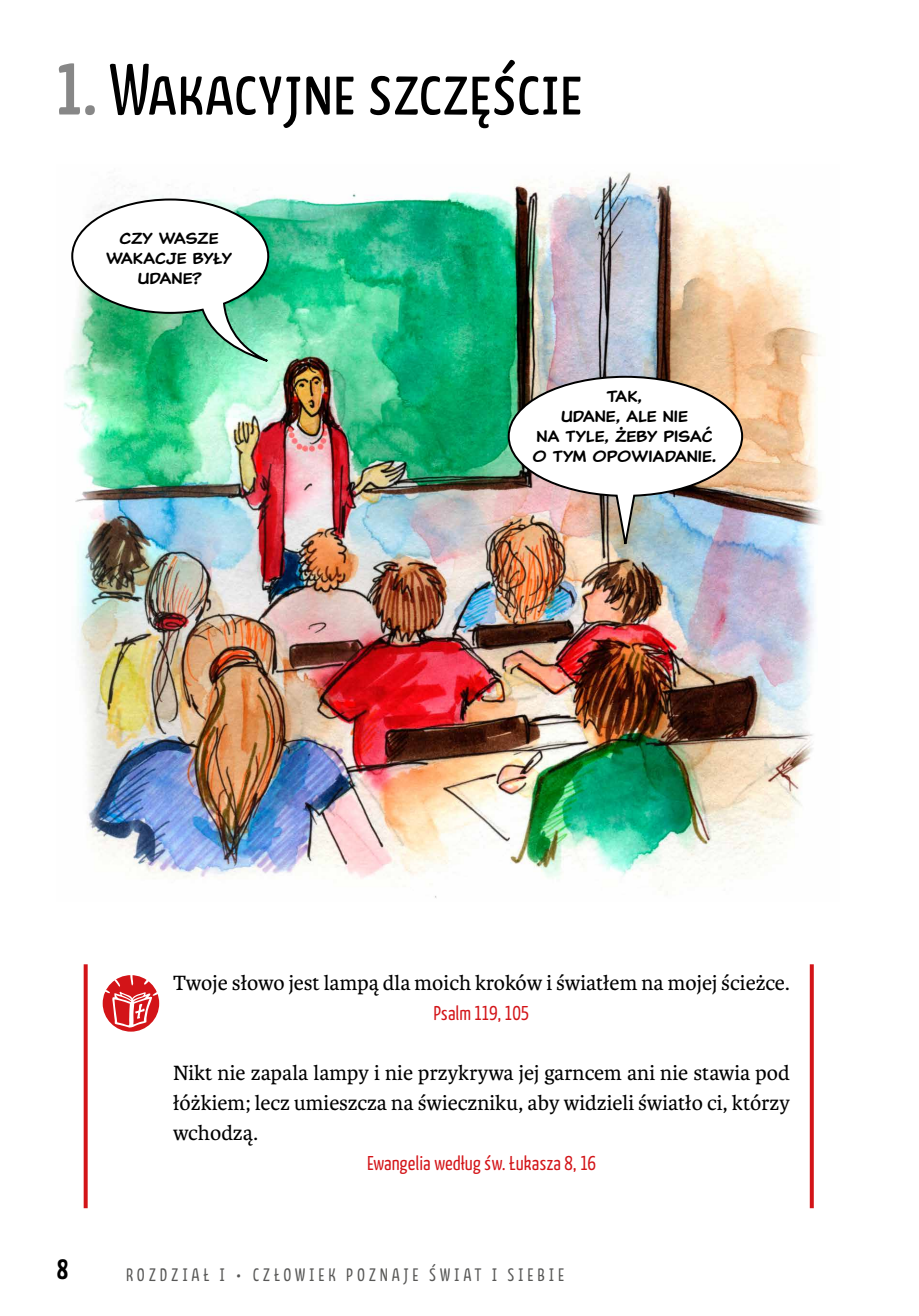
<style>
.page{position:relative;width:919px;height:1316px;background:#fff}
.page>*{position:absolute;margin:0;border:0;box-sizing:border-box;transform-origin:0 0}
.t1{font:72px "Kava Pro";color:#000}
.t2{font:700 28px "Kava Pro";color:#000}
.t3{font:22px/30px "Karmina";color:#000;text-align:justify}
.t4{font:20px "Kava Pro";color:#d31418}
.t5{font:18px "Kava Pro";color:#575756}
.t6{font:16px/20px "Classic Comic";color:#000;text-align:center}
.s1{font-weight:700;color:#878787}
</style>
<div class="page">
<img style="left:64px;top:172px;width:758px;height:726px">
<div style="left:103px;top:975px;width:56px;height:56px;background:#d31418;border-radius:50%"></div>
<svg style="left:103px;top:975px;width:57px;height:52px"></svg>
<svg style="left:84px;top:964px;width:4px;height:244px"></svg>
<svg style="left:809px;top:964px;width:4px;height:244px"></svg>
<img style="left:70px;top:197px;width:226px;height:175px">
<img style="left:506px;top:375px;width:238px;height:180px">
<h1 class="t1" style="left:57px;top:44px;width:527px"><span class="s1">1.</span> Wakacyjne szczęście</h1>
<p class="t6" style="left:106px;top:229px;width:127px">CZY WASZE<br>WAKACJE BYŁY<br>UDANE?</p>
<p class="t6" style="left:532px;top:386px;width:185px">TAK,<br>UDANE, ALE NIE<br>NA TYLE, ŻEBY PISAĆ<br>O TYM OPOWIADANIE.</p>
<p class="t3" style="left:173px;top:968px;width:618px">Twoje słowo jest lampą dla moich kroków i światłem na mojej ścieżce.</p>
<p class="t4" style="left:433px;top:1000px;width:97px">Psalm 119, 105</p>
<p class="t3" style="left:173px;top:1058px;width:618px">Nikt nie zapala lampy i nie przykrywa jej garncem ani nie stawia pod łóżkiem; lecz umieszcza na świeczniku, aby widzieli światło ci, którzy wchodzą.</p>
<p class="t4" style="left:367px;top:1150px;width:230px">Ewangelia według św. Łukasza 8, 16</p>
<p class="t2" style="left:57px;top:1251px;width:13px">8</p>
<p class="t5" style="left:126px;top:1263px;width:22px">Rozdział</p>
<p class="t5" style="left:219px;top:1263px;width:55px">I ∙ Człowiek</p>
<p class="t5" style="left:346px;top:1263px;width:12px">poznaje</p>
<p class="t5" style="left:429px;top:1263px;width:12px">świat</p>
<p class="t5" style="left:491px;top:1263px;width:27px">i siebie</p>
</div>
